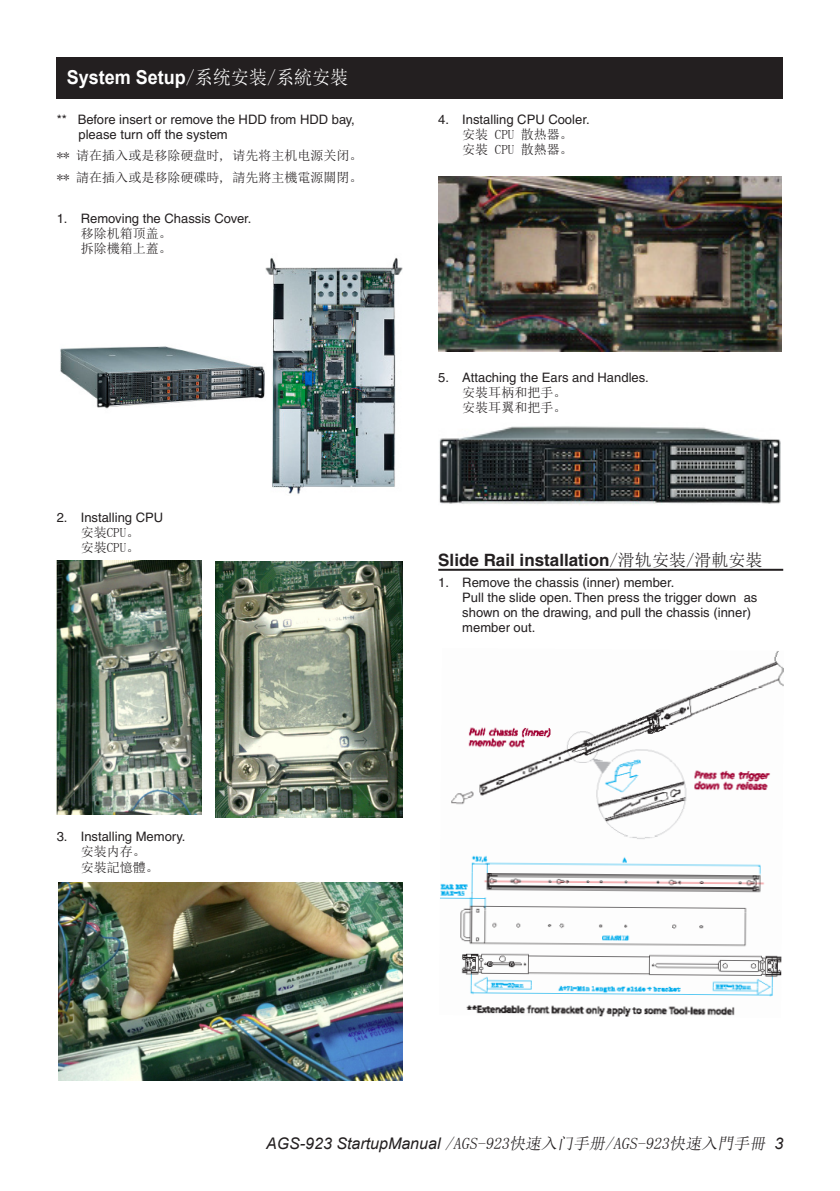
<style>
.page{position:relative;width:840px;height:1191px;background:#fff}
.page>*{position:absolute;margin:0;border:0;box-sizing:border-box;transform-origin:0 0}
.Start_-_Black_Headin{font:700 19.2px "Arial";color:#fff;scale:.94 1}
.Start_-_Subheading{font:700 17px "Helvetica";color:#231f20}
.t1{font:italic 16px "Sim Sun";color:#231f20}
.Start_-_Body_Text{font:13px/15px "Helvetica";color:#231f20}
.Start_-_Caution_Note{font:13px "Sim Sun";color:#231f20}
.s1{font-family:"Sim Sun";font-weight:400}
.s2{font-family:"Sim Sun"}
.s3{font-family:"Arial"}
</style>
<div class="page">
<hr style="left:438px;top:569px;width:344px;height:2px;background:#231f20">
<img style="left:438px;top:176px;width:342px;height:175px">
<img style="left:439px;top:426px;width:342px;height:79px">
<img style="left:718px;top:651px;width:65px;height:34px">
<img style="left:627px;top:685px;width:156px;height:38px">
<img style="left:468px;top:723px;width:208px;height:37px">
<img style="left:454px;top:760px;width:317px;height:37px">
<img style="left:451px;top:797px;width:236px;height:38px">
<img style="left:471px;top:835px;width:290px;height:37px">
<img style="left:440px;top:872px;width:325px;height:38px">
<img style="left:460px;top:910px;width:287px;height:37px">
<img style="left:461px;top:953px;width:320px;height:31px">
<img style="left:466px;top:984px;width:307px;height:33px">
<img style="left:265px;top:257px;width:138px;height:237px">
<img style="left:60px;top:331px;width:210px;height:86px">
<img style="left:215px;top:561px;width:188px;height:256px">
<img style="left:57px;top:561px;width:144px;height:253px">
<img style="left:58px;top:882px;width:345px;height:198px">
<div style="left:57px;top:57px;width:725px;height:41px;background:#231f20"></div>
<p class="Start_-_Black_Headin" style="left:67px;top:64px;width:300px">System Setup<span class="s1">/系统安装/系統安裝</span></p>
<p class="Start_-_Body_Text" style="left:78px;top:112px;width:278px;text-indent:-22px">** Before insert or remove the HDD from HDD bay, please turn off the system</p>
<p class="Start_-_Caution_Note" style="left:57px;top:149px;width:307px">** 请在插入或是移除硬盘时, 请先将主机电源关闭。</p>
<p class="Start_-_Caution_Note" style="left:57px;top:170px;width:307px">** 請在插入或是移除硬碟時, 請先將主機電源關閉。</p>
<p class="Start_-_Body_Text" style="left:81px;top:211px;width:172px;text-indent:-24px">1. Removing the Chassis Cover.<span class="s2">移除机箱顶盖。<br>拆除機箱上蓋。</span></p>
<p class="Start_-_Body_Text" style="left:57px;top:510px;width:108px;text-align:center">2. Installing CPU<span class="s2">安装CPU。<br>安裝CPU。</span></p>
<p class="Start_-_Body_Text" style="left:81px;top:829px;width:106px;text-indent:-24px">3. Installing Memory.<span class="s2">安装内存。<br>安裝記憶體。</span></p>
<p class="Start_-_Body_Text" style="left:438px;top:112px;width:153px;text-align:center">4. Installing CPU Cooler.<span class="s2">安装 CPU 散热器。<br>安裝 CPU 散熱器。</span></p>
<p class="Start_-_Body_Text" style="left:462px;top:369px;width:188px;text-indent:-24px">5. Attaching the Ears and Handles.<span class="s2">安裝耳柄和把手。<br>安裝耳翼和把手。</span></p>
<p class="Start_-_Subheading" style="left:438px;top:549px;width:326px">Slide Rail installation<span class="s1">/滑轨安装/滑軌安裝</span></p>
<p class="Start_-_Body_Text" style="left:462px;top:574px;width:296px;text-indent:-24px">1. Remove the chassis (inner) member.<br>Pull the slide open. Then press the trigger down as shown on the drawing, and pull the chassis (inner) member out.</p>
<p class="t1" style="left:266px;top:1134px;width:518px"><span class="s3">A G S - 9 2 3 S ta rtup Ma n u a l</span> /AGS-923快速入门手册/AGS-923快速入門手冊 <span class="s3">3</span></p>
</div>
